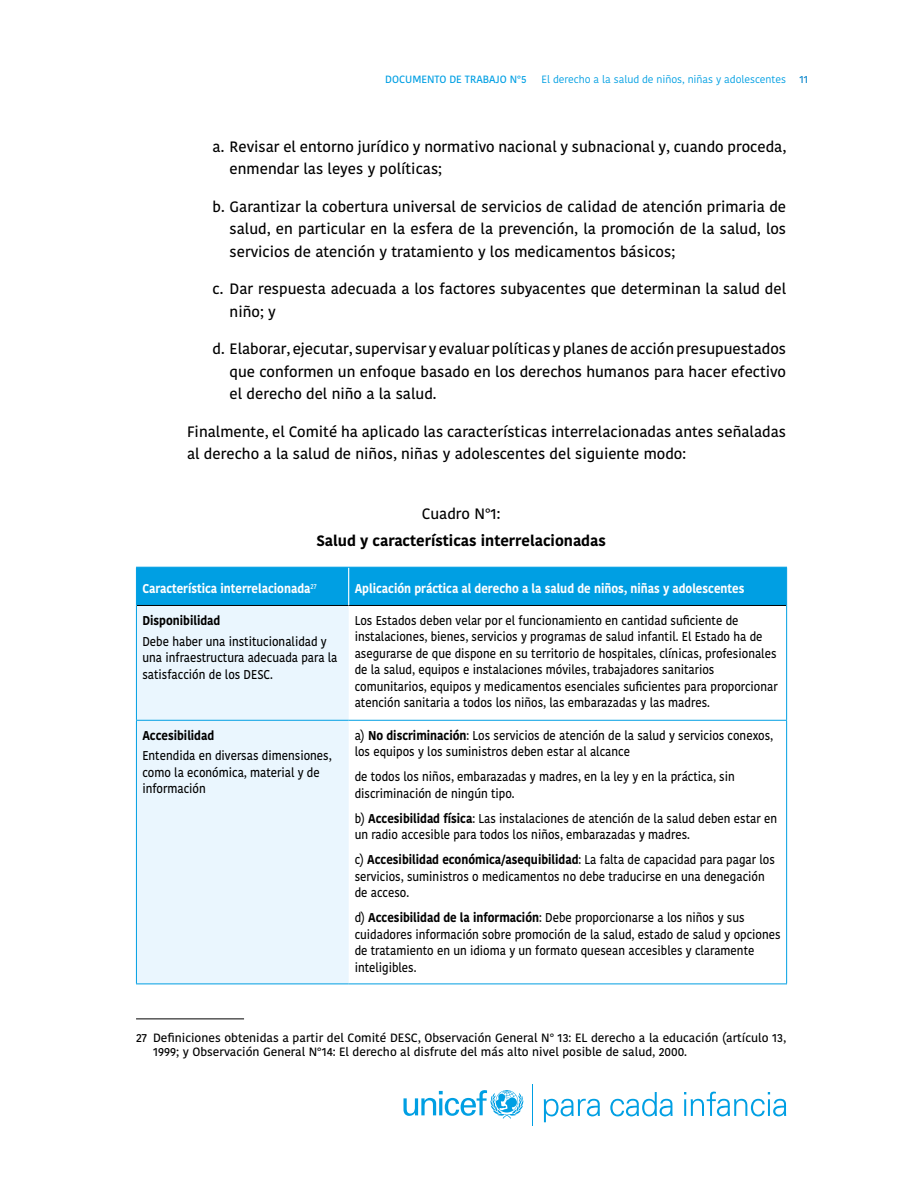
<style>
.page{position:relative;width:918px;height:1188px;background:#fff}
.page>*{position:absolute;margin:0;border:0;box-sizing:border-box;transform-origin:0 0}
.t1{font:500 15px/22.5px "Kohinoor Devanagari";color:#000}
.t2{font:700 15px "Kohinoor Devanagari";color:#000}
.t3{font:500 12.75px/16.5px "Kohinoor Devanagari";color:#000;scale:.9 1}
.t4{font:700 12.75px "Kohinoor Devanagari";color:#fff;scale:.9 1}
.t5{font:700 12.75px "Kohinoor Devanagari";color:#000;scale:.9 1}
.t6{font:500 12px/14.4px "Kohinoor Devanagari";color:#000}
.t7{font:10.5px "Kohinoor Devanagari";letter-spacing:-.005em;color:#009fe3}
.t8{font:500 10.5px "Kohinoor Devanagari";color:#009fe3}
.t9{font:500 10.5px "Kohinoor Devanagari";color:#0081c9}
.s1{font-weight:700}
</style>
<div class="page">
<svg style="left:403px;top:1090px;width:120px;height:29px"></svg>
<hr style="left:532px;top:1084px;width:1px;height:42px;background:#009fe3">
<svg style="left:544px;top:1099px;width:56px;height:23px"></svg>
<svg style="left:610px;top:1092px;width:63px;height:24px"></svg>
<svg style="left:684px;top:1092px;width:102px;height:24px"></svg>
<div style="left:137px;top:568px;width:649px;height:37px;background:#009fe3"></div>
<div style="left:137px;top:606px;width:212px;height:378px;background:#eaf6fe"></div>
<hr style="left:137px;top:605px;width:212px;height:1px;background:#000">
<hr style="left:349px;top:605px;width:437px;height:1px;background:#000">
<hr style="left:348px;top:568px;width:1px;height:37px;background:#fff">
<hr style="left:136px;top:567px;width:213px;height:1px;background:#009fe3">
<hr style="left:136px;top:568px;width:1px;height:37px;background:#009fe3">
<hr style="left:349px;top:567px;width:438px;height:1px;background:#009fe3">
<hr style="left:786px;top:568px;width:1px;height:37px;background:#009fe3">
<hr style="left:136px;top:605px;width:1px;height:115px;background:#009fe3">
<hr style="left:786px;top:605px;width:1px;height:115px;background:#009fe3">
<hr style="left:136px;top:721px;width:1px;height:263px;background:#009fe3">
<hr style="left:786px;top:721px;width:1px;height:263px;background:#009fe3">
<hr style="left:136px;top:720px;width:213px;height:1px;background:#009fe3">
<hr style="left:349px;top:720px;width:438px;height:1px;background:#009fe3">
<hr style="left:136px;top:984px;width:213px;height:1px;background:#009fe3">
<hr style="left:349px;top:984px;width:438px;height:1px;background:#009fe3">
<hr style="left:136px;top:1019px;width:108px;height:1px;background:#000">
<p class="t8" style="left:385px;top:74px;width:143px">DOCUMENTO DE TRABAJO N°5</p>
<p class="t7" style="left:542px;top:74px;width:246px">El derecho a la salud de niños, niñas y adolescentes</p>
<p class="t9" style="left:799px;top:74px;width:10px">11</p>
<p class="t1" style="left:230px;top:135px;width:558px;text-indent:-17px">a. Revisar el entorno jurídico y normativo nacional y subnacional y, cuando proceda, enmendar las leyes y políticas;</p>
<p class="t1" style="left:230px;top:195px;width:558px;text-align:justify;text-indent:-17px">b. Garantizar la cobertura universal de servicios de calidad de atención primaria de salud, en particular en la esfera de la prevención, la promoción de la salud, los servicios de atención y tratamiento y los medicamentos básicos;</p>
<p class="t1" style="left:230px;top:278px;width:558px;text-indent:-17px">c. Dar respuesta adecuada a los factores subyacentes que determinan la salud del niño; y</p>
<p class="t1" style="left:230px;top:338px;width:558px;text-align:justify;text-indent:-17px">d. Elaborar, ejecutar, supervisar y evaluar políticas y planes de acción presupuestados que conformen un enfoque basado en los derechos humanos para hacer efectivo el derecho del niño a la salud.</p>
<p class="t1" style="left:187px;top:420px;width:601px">Finalmente, el Comité ha aplicado las características interrelacionadas antes señaladas al derecho a la salud de niños, niñas y adolescentes del siguiente modo:</p>
<p class="t1" style="left:422px;top:503px;width:80px">Cuadro N°1:</p>
<p class="t2" style="left:316px;top:527px;width:291px">Salud y características interrelacionadas</p>
<p class="t4" style="left:142px;top:577px;width:195px">Característica interrelacionada<sup>27</sup></p>
<p class="t4" style="left:355px;top:577px;width:435px">Aplicación práctica al derecho a la salud de niños, niñas y adolescentes</p>
<p class="t5" style="left:142px;top:609px;width:88px">Disponibilidad</p>
<p class="t3" style="left:142px;top:633px;width:218px">Debe haber una institucionalidad y una infraestructura adecuada para la satisfacción de los DESC.</p>
<p class="t3" style="left:355px;top:612px;width:472px">Los Estados deben velar por el funcionamiento en cantidad suficiente de instalaciones, bienes, servicios y programas de salud infantil. El Estado ha de asegurarse de que dispone en su territorio de hospitales, clínicas, profesionales de la salud, equipos e instalaciones móviles, trabajadores sanitarios comunitarios, equipos y medicamentos esenciales suficientes para proporcionar atención sanitaria a todos los niños, las embarazadas y las madres.</p>
<p class="t5" style="left:142px;top:724px;width:81px">Accesibilidad</p>
<p class="t3" style="left:142px;top:748px;width:212px">Entendida en diversas dimensiones, como la económica, material y de información</p>
<p class="t3" style="left:355px;top:727px;width:467px">a) <span class="s1">No discriminación</span>: Los servicios de atención de la salud y servicios conexos, los equipos y los suministros deben estar al alcance</p>
<p class="t3" style="left:355px;top:769px;width:424px">de todos los niños, embarazadas y madres, en la ley y en la práctica, sin discriminación de ningún tipo.</p>
<p class="t3" style="left:355px;top:810px;width:471px">b) <span class="s1">Accesibilidad física</span>: Las instalaciones de atención de la salud deben estar en un radio accesible para todos los niños, embarazadas y madres.</p>
<p class="t3" style="left:355px;top:852px;width:468px">c) <span class="s1">Accesibilidad económica/asequibilidad</span>: La falta de capacidad para pagar los servicios, suministros o medicamentos no debe traducirse en una denegación de acceso.</p>
<p class="t3" style="left:355px;top:910px;width:475px">d) <span class="s1">Accesibilidad de la información</span>: Debe proporcionarse a los niños y sus cuidadores información sobre promoción de la salud, estado de salud y opciones de tratamiento en un idioma y un formato quesean accesibles y claramente inteligibles.</p>
<p class="t6" style="left:153px;top:1030px;width:635px;text-indent:-17px">27 Definiciones obtenidas a partir del Comité DESC, Observación General N° 13: EL derecho a la educación (artículo 13,<br>1999; y Observación General N°14: El derecho al disfrute del más alto nivel posible de salud, 2000.</p>
</div>
